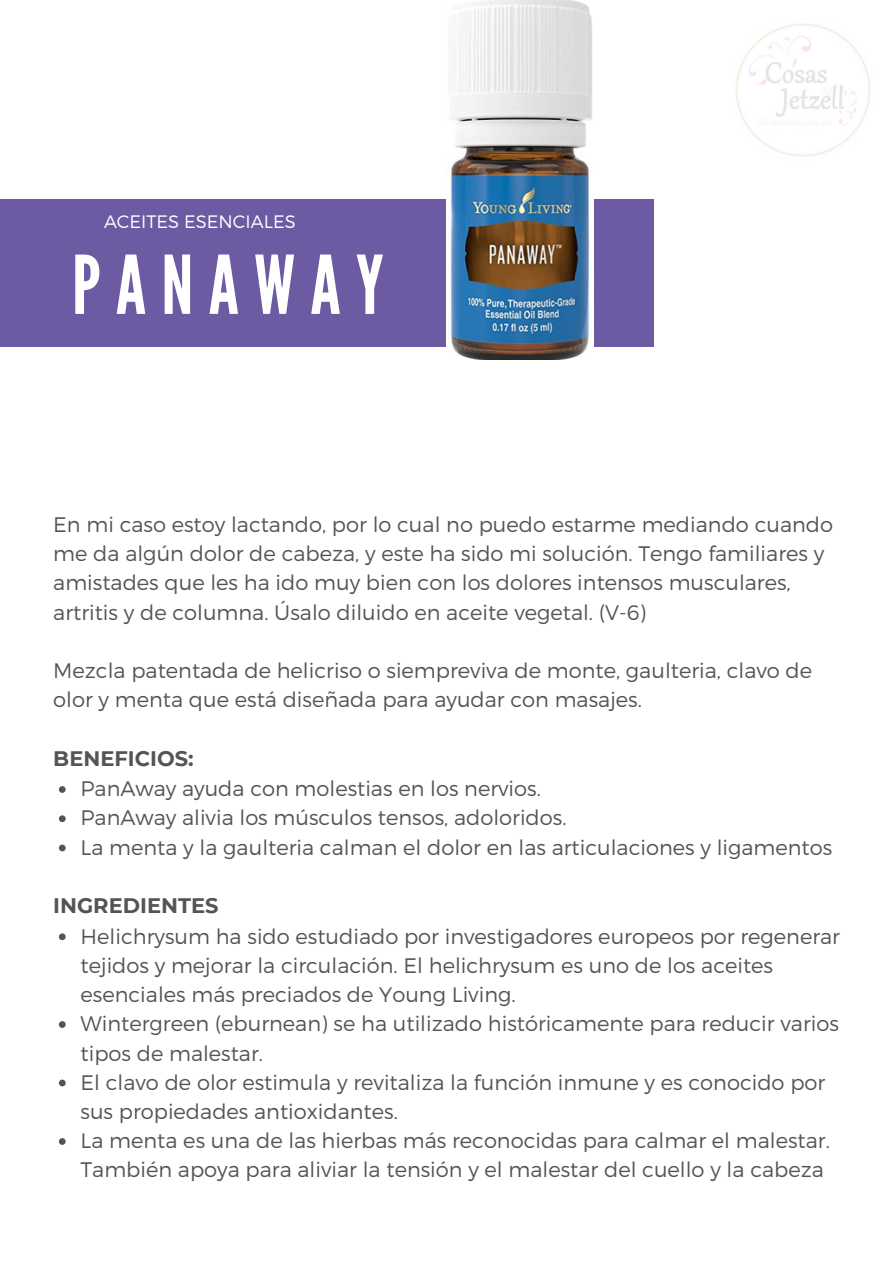
<style>
.page{position:relative;width:893px;height:1264px;background:#fff}
.page>*{position:absolute;margin:0;border:0;box-sizing:border-box;transform-origin:0 0}
.t1{font:80.7px "League Gothic";letter-spacing:.19em;color:#fff}
.t2{font:300 21px/29.2px "Montserrat";color:#545454}
.t3{font:700 21px "Montserrat";color:#545454}
.t4{font:300 18px "Montserrat";color:#fff}
</style>
<div class="page">
<div style="left:0;top:200px;width:653px;height:147px;background:#6c5ba3"></div>
<svg style="left:59px;top:786px;width:7px;height:6px"></svg>
<svg style="left:59px;top:815px;width:7px;height:7px"></svg>
<svg style="left:59px;top:844px;width:7px;height:7px"></svg>
<svg style="left:59px;top:933px;width:7px;height:7px"></svg>
<svg style="left:59px;top:1021px;width:7px;height:6px"></svg>
<svg style="left:59px;top:1079px;width:7px;height:7px"></svg>
<svg style="left:59px;top:1138px;width:7px;height:6px"></svg>
<img style="left:446px;top:0;width:147px;height:360px">
<img style="left:735px;top:23px;width:136px;height:134px">
<p class="t4" style="left:104px;top:210px;width:193px">ACEITES ESENCIALES</p>
<p class="t1" style="left:72px;top:238px;width:313px">PANAWAY</p>
<p class="t2" style="left:53px;top:509px;width:781px">En mi caso estoy lactando, por lo cual no puedo estarme mediando cuando me da algún dolor de cabeza, y este ha sido mi solución. Tengo familiares y amistades que les ha ido muy bien con los dolores intensos musculares, artritis y de columna. Úsalo diluido en aceite vegetal. (V-6)</p>
<p class="t2" style="left:53px;top:655px;width:760px">Mezcla patentada de helicriso o siempreviva de monte, gaulteria, clavo de olor y menta que está diseñada para ayudar con masajes.</p>
<p class="t3" style="left:53px;top:745px;width:142px">BENEFICIOS:</p>
<p class="t2" style="left:81px;top:773px;width:462px">PanAway ayuda con molestias en los nervios.</p>
<p class="t2" style="left:81px;top:802px;width:487px">PanAway alivia los músculos tensos, adoloridos.</p>
<p class="t2" style="left:81px;top:831px;width:753px">La menta y la gaulteria calman el dolor en las articulaciones y ligamentos</p>
<p class="t3" style="left:53px;top:892px;width:167px">INGREDIENTES</p>
<p class="t2" style="left:81px;top:920px;width:761px">Helichrysum ha sido estudiado por investigadores europeos por regenerar tejidos y mejorar la circulación. El helichrysum es uno de los aceites esenciales más preciados de Young Living.</p>
<p class="t2" style="left:81px;top:1008px;width:759px">Wintergreen (eburnean) se ha utilizado históricamente para reducir varios tipos de malestar.</p>
<p class="t2" style="left:81px;top:1066px;width:746px">El clavo de olor estimula y revitaliza la función inmune y es conocido por sus propiedades antioxidantes.</p>
<p class="t2" style="left:81px;top:1125px;width:750px">La menta es una de las hierbas más reconocidas para calmar el malestar.<br>También apoya para aliviar la tensión y el malestar del cuello y la cabeza</p>
</div>
